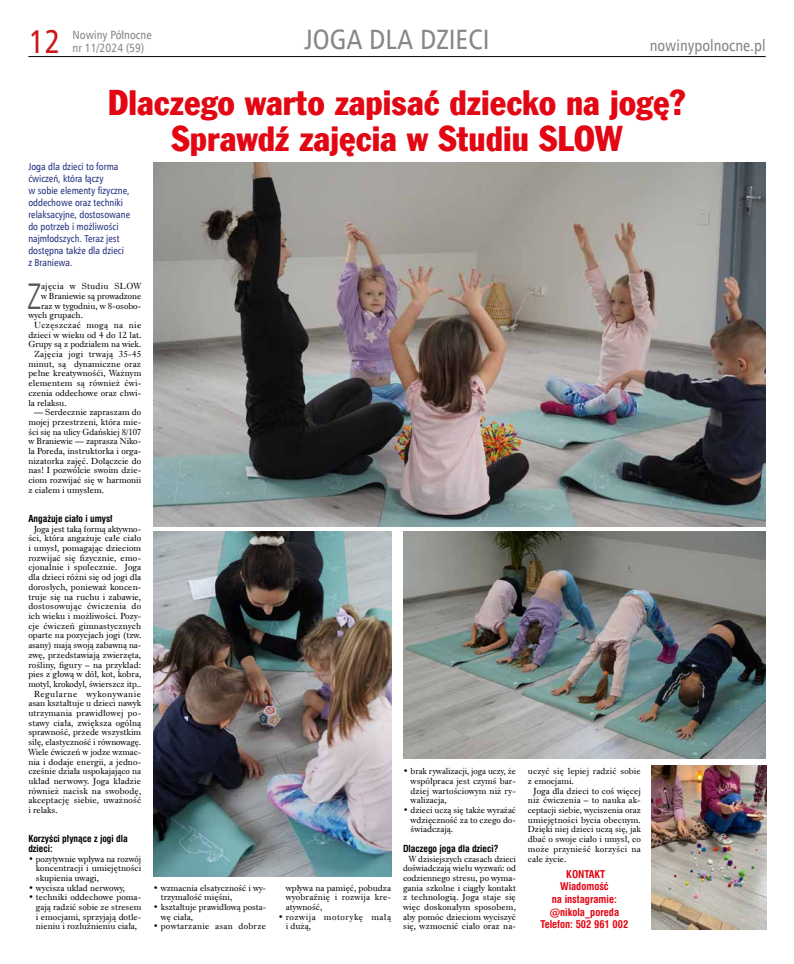
<style>
.page{position:relative;width:794px;height:964px;background:#fff}
.page>*{position:absolute;margin:0;border:0;box-sizing:border-box;transform-origin:0 0}
.t1{font:37.1px "Humnst 777 Lt Cn EU";color:#575756;scale:.9 1}
.t2{font:35px/36px "Frank Goth Cn EU";color:#e30613;text-align:center}
.t3{font:33px "Humnst 777 Cn EU";color:#cd1719}
.t4{font:28px "Humnst 777 Cn EU";color:#878787}
.t5{font:16px "Humnst 777 Cn EU";color:#878787}
.t6{font:12px/13px "Humnst 777 Cn EU";color:#878787}
.t7{font:700 10.5px/12.6px "Swis 721 Cn EU";color:#e30613;text-align:center}
.t8{font:10px/12px "Humnst 777 Cn EU";color:#283583}
.t9{font:700 9.5px/9.7px "Swis 721 Cn EU";color:#000}
.t10{font:9.1px/9.7px "Dutch 766 EU";color:#000;text-align:justify}
.t11{font:9.1px "Dutch 766 EU";letter-spacing:.03em;color:#000}
.t12{font:9.1px "Dutch 766 EU";letter-spacing:.025em;color:#000}
.t13{font:9.1px/9.7px "Dutch 766 EU";letter-spacing:.05em;color:#000}
.t14{font:9.1px "Dutch 766 EU";letter-spacing:.02em;color:#000}
.t15{font:9.1px "Dutch 766 EU";letter-spacing:.06em;color:#000}
</style>
<div class="page">
<hr style="left:28px;top:56px;width:737px;height:1px;background:#000">
<img style="left:153px;top:163px;width:612px;height:363px">
<img style="left:153px;top:532px;width:238px;height:344px">
<img style="left:403px;top:532px;width:362px;height:227px">
<img style="left:652px;top:766px;width:114px;height:163px">
<h3 class="t3" style="left:28px;top:21px;width:34px">12</h3>
<h3 class="t6" style="left:73px;top:28px;width:81px">Nowiny Północne nr 11/2024 (59)</h3>
<h3 class="t4" style="left:304px;top:22px;width:187px">JOGA DLA DZIECI</h3>
<h2 class="t2" style="left:108px;top:86px;width:579px">Dlaczego warto zapisać dziecko na jogę?<br>Sprawdź zajęcia w Studiu SLOW</h2>
<p class="t8" style="left:28px;top:161px;width:103px">Joga dla dzieci to forma ćwiczeń, która łączy<br>w sobie elementy fizyczne, oddechowe oraz techniki relaksacyjne, dostosowane do potrzeb i możliwości najmłodszych. Teraz jest dostępna także dla dzieci<br>z Braniewa.</p>
<h1 class="t1" style="left:28px;top:273px;width:17px">Z</h1>
<p class="t11" style="left:41px;top:280px;width:102px">ajęcia w Studiu SLOW</p>
<h3 class="t5" style="left:649px;top:36px;width:117px">nowinypolnocne.pl</h3>
<p class="t10" style="left:41px;top:291px;width:102px">w Braniewie są prowadzone</p>
<p class="t10" style="left:41px;top:301px;width:102px">raz w tygodniu, w 8-osobo-</p>
<p class="t10" style="left:28px;top:310px;width:56px">wych grupach.</p>
<p class="t11" style="left:34px;top:319px;width:109px">Uczęszczać mogą na nie</p>
<p class="t10" style="left:28px;top:330px;width:114px">dzieci w wieku od 4 do 12 lat.</p>
<p class="t10" style="left:28px;top:339px;width:114px">Grupy są z podziałem na wiek.</p>
<p class="t12" style="left:34px;top:348px;width:109px">Zajęcia jogi trwają 35-45</p>
<p class="t10" style="left:28px;top:359px;width:114px">minut, są dynamiczne oraz</p>
<p class="t10" style="left:28px;top:369px;width:114px">pełne kreatywnośći, Ważnym</p>
<p class="t14" style="left:28px;top:377px;width:114px">elementem są również ćwi-</p>
<p class="t10" style="left:28px;top:388px;width:114px">czenia oddechowe oraz chwi-</p>
<p class="t10" style="left:28px;top:398px;width:40px">la relaksu.</p>
<p class="t10" style="left:28px;top:407px;width:114px;text-indent:6px">— Serdecznie zapraszam do mojej przestrzeni, która mie&shy;ści się na ulicy Gdańskiej 8/107 w Braniewie — zaprasza Niko&shy;la Poreda, instruktorka i orga&shy;nizatorka zajęć. Dołączcie do nas! I pozwólcie swoim dzie&shy;ciom rozwijać się w harmonii z ciałem i umysłem.</p>
<p class="t9" style="left:28px;top:514px;width:86px">Angażuje ciało i umysł</p>
<p class="t10" style="left:34px;top:524px;width:109px">Joga jest taką formą aktywno-</p>
<p class="t10" style="left:28px;top:533px;width:114px">ści, która angażuje całe ciało</p>
<p class="t10" style="left:28px;top:543px;width:114px">i umysł, pomagając dzieciom</p>
<p class="t10" style="left:28px;top:553px;width:114px">rozwijać się fizycznie, emo-</p>
<p class="t10" style="left:28px;top:563px;width:114px">cjonalnie i społecznie. Joga</p>
<p class="t10" style="left:28px;top:572px;width:114px">dla dzieci różni się od jogi dla</p>
<p class="t10" style="left:28px;top:582px;width:114px">dorosłych, ponieważ koncen-</p>
<p class="t10" style="left:28px;top:592px;width:114px">truje się na ruchu i zabawie,</p>
<p class="t12" style="left:28px;top:600px;width:114px">dostosowując ćwiczenia do</p>
<p class="t10" style="left:28px;top:611px;width:114px">ich wieku i możliwości. Pozy-</p>
<p class="t10" style="left:28px;top:621px;width:114px">cje ćwiczeń gimnastycznych</p>
<p class="t10" style="left:28px;top:630px;width:114px">oparte na pozycjach jogi (tzw.</p>
<p class="t10" style="left:28px;top:640px;width:114px">asany) mają swoją zabawną na-</p>
<p class="t10" style="left:28px;top:650px;width:114px">zwę, przedstawiają zwierzęta,</p>
<p class="t10" style="left:28px;top:660px;width:114px">rośliny, figury – na przykład:</p>
<p class="t10" style="left:28px;top:669px;width:114px">pies z głową w dół, kot, kobra,</p>
<p class="t10" style="left:28px;top:679px;width:114px">motyl, krokodyl, świerszcz itp..</p>
<p class="t15" style="left:34px;top:688px;width:109px">Regularne wykonywanie</p>
<p class="t10" style="left:28px;top:698px;width:114px">asan kształtuje u dzieci nawyk</p>
<p class="t10" style="left:28px;top:708px;width:114px">utrzymania prawidłowej po-</p>
<p class="t10" style="left:28px;top:718px;width:114px">stawy ciała, zwiększa ogólną</p>
<p class="t10" style="left:28px;top:727px;width:114px">sprawność, przede wszystkim</p>
<p class="t10" style="left:28px;top:737px;width:114px">siłę, elastyczność i równowagę.</p>
<p class="t10" style="left:28px;top:747px;width:114px">Wiele ćwiczeń w jodze wzmac-</p>
<p class="t10" style="left:28px;top:757px;width:114px">nia i dodaje energii, a jedno-</p>
<p class="t10" style="left:28px;top:766px;width:114px">cześnie działa uspokajająco na</p>
<p class="t10" style="left:28px;top:776px;width:114px">układ nerwowy. Joga kładzie</p>
<p class="t10" style="left:28px;top:786px;width:114px">również nacisk na swobodę,</p>
<p class="t10" style="left:28px;top:795px;width:114px">akceptację siebie, uważność</p>
<p class="t10" style="left:28px;top:805px;width:31px">i relaks.</p>
<p class="t9" style="left:28px;top:834px;width:101px">Korzyści płynące z jogi dla dzieci:</p>
<p class="t10" style="left:36px;top:854px;width:107px;text-indent:-8px">• pozytywnie wpływa na rozwój koncentracji i umiejętności skupienia uwagi,</p>
<p class="t10" style="left:28px;top:883px;width:98px">• wycisza układ nerwowy,</p>
<p class="t10" style="left:36px;top:892px;width:107px;text-indent:-8px">• techniki oddechowe poma&shy;gają radzić sobie ze stresem i emocjami, sprzyjają dotle&shy;nieniu i rozluźnieniu ciała,</p>
<p class="t10" style="left:411px;top:766px;width:107px;text-indent:-8px">• brak rywalizacji, joga uczy, że współpraca jest czymś bar&shy;dziej wartościowym niż ry&shy;walizacja,</p>
<p class="t10" style="left:411px;top:805px;width:107px;text-indent:-8px">• dzieci uczą się także wyrażać wdzięczność za to czego do&shy;świadczają.</p>
<p class="t9" style="left:403px;top:844px;width:97px">Dlaczego joga dla dzieci?</p>
<p class="t10" style="left:403px;top:854px;width:114px;text-indent:6px">W dzisiejszych czasach dzieci doświadczają wielu wyzwań: od codziennego stresu, po wyma&shy;gania szkolne i ciągły kontakt z technologią. Joga staje się więc doskonałym sposobem, aby pomóc dzieciom wyciszyć się, wzmocnić ciało oraz na-</p>
<p class="t10" style="left:528px;top:766px;width:114px">uczyć się lepiej radzić sobie z emocjami.</p>
<p class="t10" style="left:528px;top:786px;width:114px;text-indent:6px">Joga dla dzieci to coś więcej niż ćwiczenia – to nauka ak&shy;ceptacji siebie, wyciszenia oraz umiejętności bycia obecnym.<br>Dzięki niej dzieci uczą się, jak dbać o swoje ciało i umysł, co może przynieść korzyści na całe życie.</p>
<p class="t7" style="left:540px;top:868px;width:89px">KONTAKT<br>Wiadomość<br>na instagramie: @nikola_poreda<br>Telefon: 502 961 002</p>
<p class="t10" style="left:286px;top:883px;width:107px">wpływa na pamięć, pobudza wyobraźnię i rozwija kre&shy;atywność,</p>
<p class="t13" style="left:286px;top:912px;width:107px;text-indent:-8px">• rozwija motorykę małą i dużą,</p>
<p class="t10" style="left:161px;top:883px;width:107px;text-indent:-8px">• wzmacnia elsatyczność i wy&shy;trzymałość mięśni,</p>
<p class="t10" style="left:161px;top:902px;width:107px;text-indent:-8px">• kształtuje prawidłową posta&shy;wę ciała,</p>
<p class="t11" style="left:153px;top:921px;width:114px">• powtarzanie asan dobrze</p>
</div>
